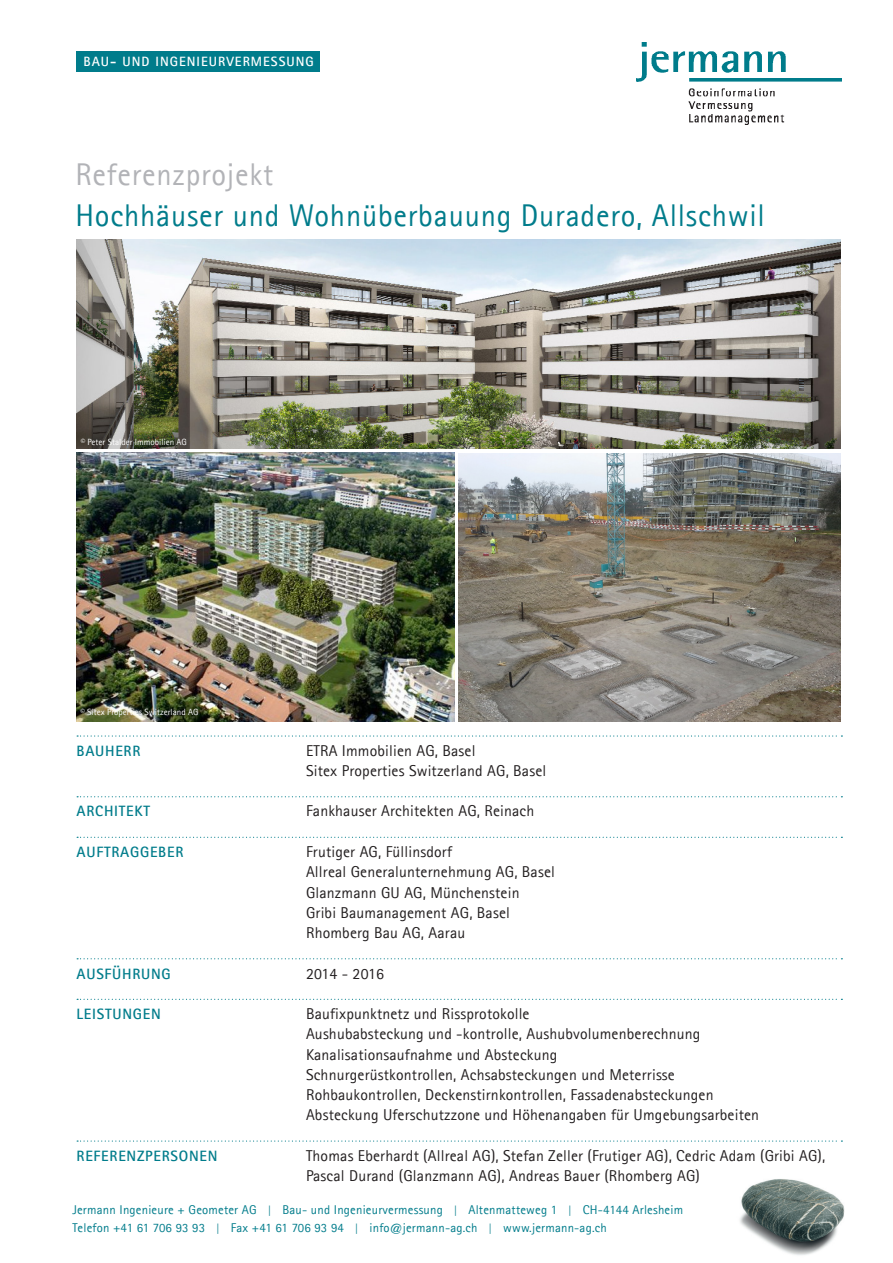
<style>
.page{position:relative;width:893px;height:1263px;background:#fff}
.page>*{position:absolute;margin:0;border:0;box-sizing:border-box;transform-origin:0 0}
.t1{font:31.5px "Agfa Rotis Sans Serif";letter-spacing:.025em;color:#007c8b}
.t2{font:31.5px "Agfa Rotis Sans Serif";letter-spacing:.025em;color:#b2b3b7}
.t3{font:15.75px/20.2px "Agfa Rotis Sans Serif";letter-spacing:.01em;color:#231f20}
.t4{font:700 15px "Agfa Rotis Sans Serif";letter-spacing:.05em;color:#007c8b}
.t5{font:700 13.5px "Agfa Rotis Sans Serif";letter-spacing:.075em;color:#fff}
.t6{font:12.75px "Agfa Rotis Sans Serif";letter-spacing:.015em;color:#007c8b}
.t7{font:9px "Agfa Rotis Sans Serif";color:#fff}
.s1{font-weight:700;font-size:10.2px}
</style>
<div class="page">
<svg style="left:77px;top:735px;width:765px;height:2px"></svg>
<svg style="left:77px;top:796px;width:765px;height:1px"></svg>
<svg style="left:77px;top:837px;width:765px;height:1px"></svg>
<svg style="left:77px;top:958px;width:765px;height:1px"></svg>
<svg style="left:77px;top:999px;width:765px;height:1px"></svg>
<svg style="left:77px;top:1140px;width:765px;height:2px"></svg>
<img style="left:637px;top:42px;width:205px;height:82px">
<div style="left:77px;top:51px;width:243px;height:20px;background:#007c8b"></div>
<img style="left:458px;top:453px;width:383px;height:269px">
<img style="left:740px;top:1179px;width:105px;height:76px">
<img style="left:77px;top:240px;width:764px;height:209px">
<img style="left:77px;top:453px;width:377px;height:269px">
<p class="t5" style="left:83px;top:52px;width:232px">BAU- UND INGENIEURVERMESSUNG</p>
<p class="t2" style="left:75px;top:156px;width:199px">Referenzprojekt</p>
<p class="t1" style="left:75px;top:197px;width:691px">Hochhäuser und Wohnüberbauung Duradero, Allschwil</p>
<p class="t7" style="left:81px;top:436px;width:108px">© Peter Stalder Immobilien AG</p>
<p class="t7" style="left:80px;top:707px;width:120px">© Sitex Properties Switzerland AG</p>
<p class="t4" style="left:77px;top:741px;width:65px">BAUHERR</p>
<p class="t3" style="left:306px;top:740px;width:242px">ETRA Immobilien AG, Basel<br>Sitex Properties Switzerland AG, Basel</p>
<p class="t4" style="left:77px;top:802px;width:75px">ARCHITEKT</p>
<p class="t3" style="left:306px;top:801px;width:230px">Fankhauser Architekten AG, Reinach</p>
<p class="t4" style="left:77px;top:842px;width:108px">AUFTRAGGEBER</p>
<p class="t3" style="left:306px;top:841px;width:250px">Frutiger AG, Füllinsdorf<br>Allreal Generalunternehmung AG, Basel<br>Glanzmann GU AG, Münchenstein<br>Gribi Baumanagement AG, Basel<br>Rhomberg Bau AG, Aarau</p>
<p class="t4" style="left:77px;top:964px;width:96px">AUSFÜHRUNG</p>
<p class="t3" style="left:306px;top:963px;width:79px">2014 - 2016</p>
<p class="t4" style="left:77px;top:1004px;width:86px">LEISTUNGEN</p>
<p class="t3" style="left:306px;top:1003px;width:455px">Baufixpunktnetz und Rissprotokolle<br>Aushubabsteckung und -kontrolle, Aushubvolumenberechnung Kanalisationsaufnahme und Absteckung<br>Schnurgerüstkontrollen, Achsabsteckungen und Meterrisse Rohbaukontrollen, Deckenstirnkontrollen, Fassadenabsteckungen Absteckung Uferschutzzone und Höhenangaben für Umgebungsarbeiten</p>
<p class="t4" style="left:77px;top:1146px;width:142px">REFERENZPERSONEN</p>
<p class="t3" style="left:306px;top:1145px;width:521px">Thomas Eberhardt (Allreal AG), Stefan Zeller (Frutiger AG), Cedric Adam (Gribi AG),<br>Pascal Durand (Glanzmann AG), Andreas Bauer (Rhomberg AG)</p>
<p class="t6" style="left:72px;top:1202px;width:612px">Jermann Ingenieure + Geometer AG <span class="s1">|</span> Bau- und Ingenieurvermessung <span class="s1">|</span> Altenmatteweg 1 <span class="s1">|</span> CH-4144 Arlesheim</p>
<p class="t6" style="left:72px;top:1220px;width:536px">Telefon +41 61 706 93 93 <span class="s1">|</span> Fax +41 61 706 93 94 <span class="s1">|</span> info@jermann-ag.ch <span class="s1">|</span> www.jermann-ag.ch</p>
</div>
